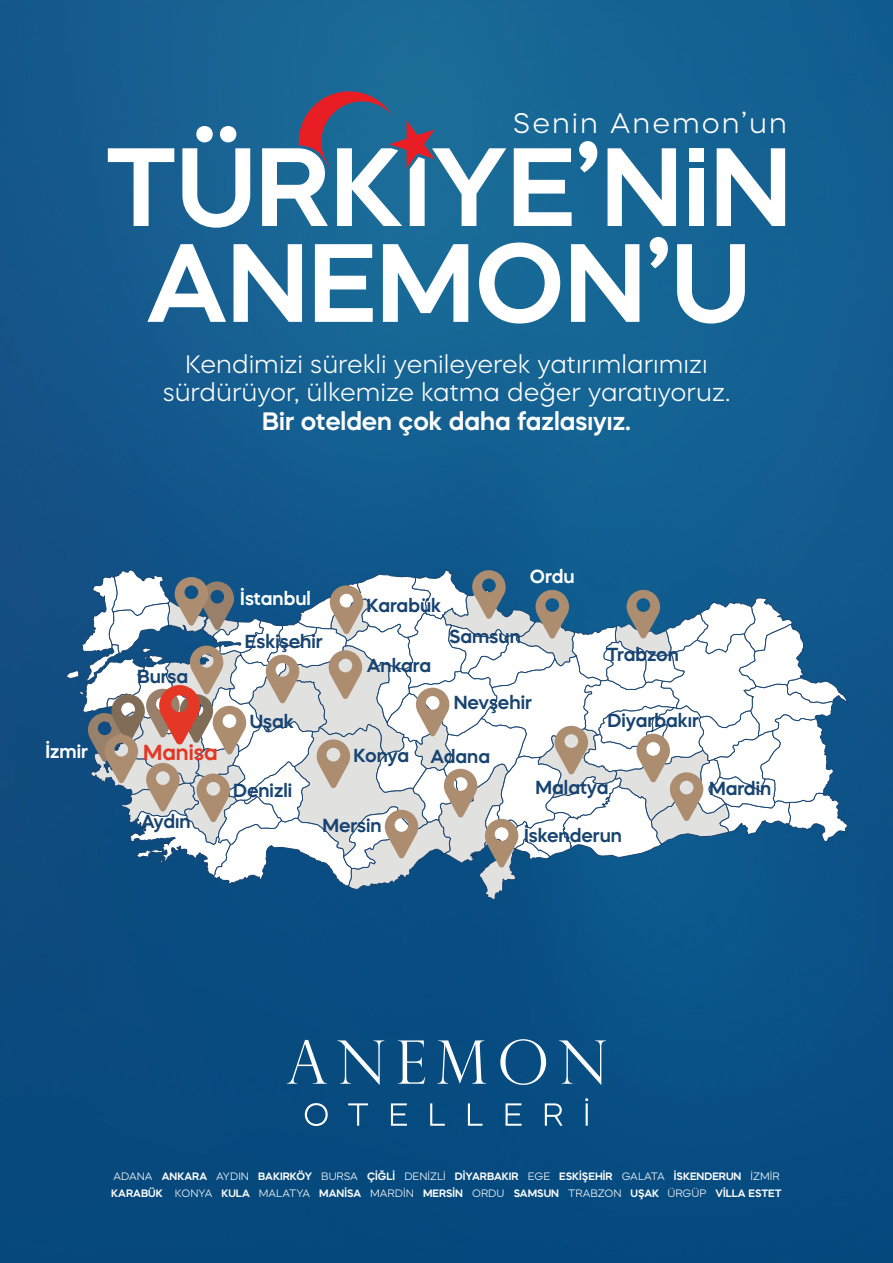
<style>
.page{position:relative;width:893px;height:1263px;background:#fff}
.page>*{position:absolute;margin:0;border:0;box-sizing:border-box;transform-origin:0 0}
.t1{font:300 28.35px "Mazzard H";letter-spacing:.07em;color:#fff}
.t2{font:300 25.2px/28.3px "Mazzard H";color:#fff;text-align:center}
.t3{font:600 25.2px "Mazzard H";color:#fff}
.t4{font:600 21.75px "Mazzard H";color:#e43725}
.t5{font:600 18.9px "Mazzard H";color:#184471}
.t6{font:600 18.9px "Mazzard H";color:#fff}
.t7{font:600 10.65px/17px "Mazzard H";color:#fff}
.s1{font-weight:300}
</style>
<div class="page">
<img style="left:0;top:0;width:893px;height:1263px">
<svg style="left:66px;top:569px;width:782px;height:331px"></svg>
<svg style="left:108px;top:148px;width:66px;height:78px"></svg>
<svg style="left:182px;top:126px;width:68px;height:102px"></svg>
<svg style="left:514px;top:148px;width:58px;height:78px"></svg>
<svg style="left:579px;top:141px;width:18px;height:31px"></svg>
<svg style="left:608px;top:148px;width:68px;height:78px"></svg>
<svg style="left:717px;top:148px;width:68px;height:78px"></svg>
<svg style="left:147px;top:244px;width:79px;height:78px"></svg>
<svg style="left:234px;top:244px;width:68px;height:78px"></svg>
<svg style="left:315px;top:244px;width:58px;height:78px"></svg>
<svg style="left:383px;top:244px;width:85px;height:78px"></svg>
<svg style="left:479px;top:242px;width:81px;height:82px"></svg>
<svg style="left:571px;top:244px;width:68px;height:78px"></svg>
<svg style="left:650px;top:237px;width:18px;height:31px"></svg>
<svg style="left:677px;top:244px;width:68px;height:80px"></svg>
<div style="left:689px;top:148px;width:15px;height:14px;background:#fff"></div>
<div style="left:689px;top:168px;width:15px;height:58px;background:#fff"></div>
<svg style="left:262px;top:91px;width:244px;height:135px"></svg>
<svg style="left:305px;top:1103px;width:23px;height:23px"></svg>
<svg style="left:348px;top:1103px;width:20px;height:23px"></svg>
<svg style="left:391px;top:1103px;width:16px;height:23px"></svg>
<svg style="left:430px;top:1103px;width:15px;height:23px"></svg>
<svg style="left:468px;top:1103px;width:14px;height:23px"></svg>
<svg style="left:506px;top:1103px;width:16px;height:23px"></svg>
<svg style="left:545px;top:1103px;width:18px;height:23px"></svg>
<svg style="left:585px;top:1098px;width:3px;height:28px"></svg>
<svg style="left:287px;top:1040px;width:40px;height:44px;background:#316a95"></svg>
<svg style="left:337px;top:1040px;width:47px;height:45px;background:#336b95"></svg>
<svg style="left:398px;top:1040px;width:27px;height:44px"></svg>
<svg style="left:437px;top:1040px;width:49px;height:44px"></svg>
<svg style="left:500px;top:1039px;width:46px;height:46px;background:#376f99"></svg>
<svg style="left:559px;top:1040px;width:47px;height:45px;background:#346e99"></svg>
<h1 class="t1" style="left:513px;top:106px;width:276px">Senin Anemon’un</h1>
<h2 class="t2" style="left:163px;top:350px;width:569px">Kendimizi sürekli yenileyerek yatırımlarımızı sürdürüyor, ülkemize katma değer yaratıyoruz.</h2>
<h2 class="t3" style="left:262px;top:404px;width:370px">Bir otelden çok daha fazlasıyız.</h2>
<h3 class="t6" style="left:45px;top:739px;width:44px">İzmir</h3>
<h3 class="t5" style="left:137px;top:664px;width:53px">Bursa</h3>
<h3 class="t4" style="left:143px;top:738px;width:76px">Manisa</h3>
<h3 class="t5" style="left:141px;top:809px;width:51px">Aydın</h3>
<h3 class="t6" style="left:530px;top:564px;width:46px">Ordu</h3>
<h3 class="t6" style="left:240px;top:586px;width:72px">İstanbul</h3>
<h3 class="t5" style="left:367px;top:593px;width:76px">Karabük</h3>
<h3 class="t5" style="left:245px;top:629px;width:79px">Eskişehir</h3>
<h3 class="t5" style="left:367px;top:653px;width:66px">Ankara</h3>
<h3 class="t5" style="left:449px;top:624px;width:73px">Samsun</h3>
<h3 class="t5" style="left:606px;top:642px;width:74px">Trabzon</h3>
<h3 class="t5" style="left:250px;top:709px;width:46px">Uşak</h3>
<h3 class="t5" style="left:454px;top:690px;width:80px">Nevşehir</h3>
<h3 class="t5" style="left:607px;top:708px;width:93px">Diyarbakır</h3>
<h3 class="t5" style="left:353px;top:743px;width:57px">Konya</h3>
<h3 class="t5" style="left:430px;top:744px;width:61px">Adana</h3>
<h3 class="t5" style="left:233px;top:777px;width:61px">Denizli</h3>
<h3 class="t5" style="left:536px;top:775px;width:74px">Malatya</h3>
<h3 class="t5" style="left:322px;top:813px;width:61px">Mersin</h3>
<h3 class="t5" style="left:524px;top:823px;width:99px">İskenderun</h3>
<h3 class="t5" style="left:709px;top:776px;width:64px">Mardin</h3>
<p class="t7" style="left:111px;top:1167px;width:672px"><span class="s1">ADANA</span> ANKARA <span class="s1">AYDIN</span> BAKIRKÖY <span class="s1">BURSA</span> ÇİĞLİ <span class="s1">DENİZLİ</span> DİYARBAKIR <span class="s1">EGE</span> ESKİŞEHİR <span class="s1">GALATA</span> İSKENDERUN <span class="s1">İZMİR<br></span>KARABÜK <span class="s1">KONYA</span> KULA <span class="s1">MALATYA</span> MANİSA <span class="s1">MARDİN</span> MERSİN <span class="s1">ORDU</span> SAMSUN <span class="s1">TRABZON</span> UŞAK <span class="s1">ÜRGÜP</span> VİLLA ESTET</p>
</div>
